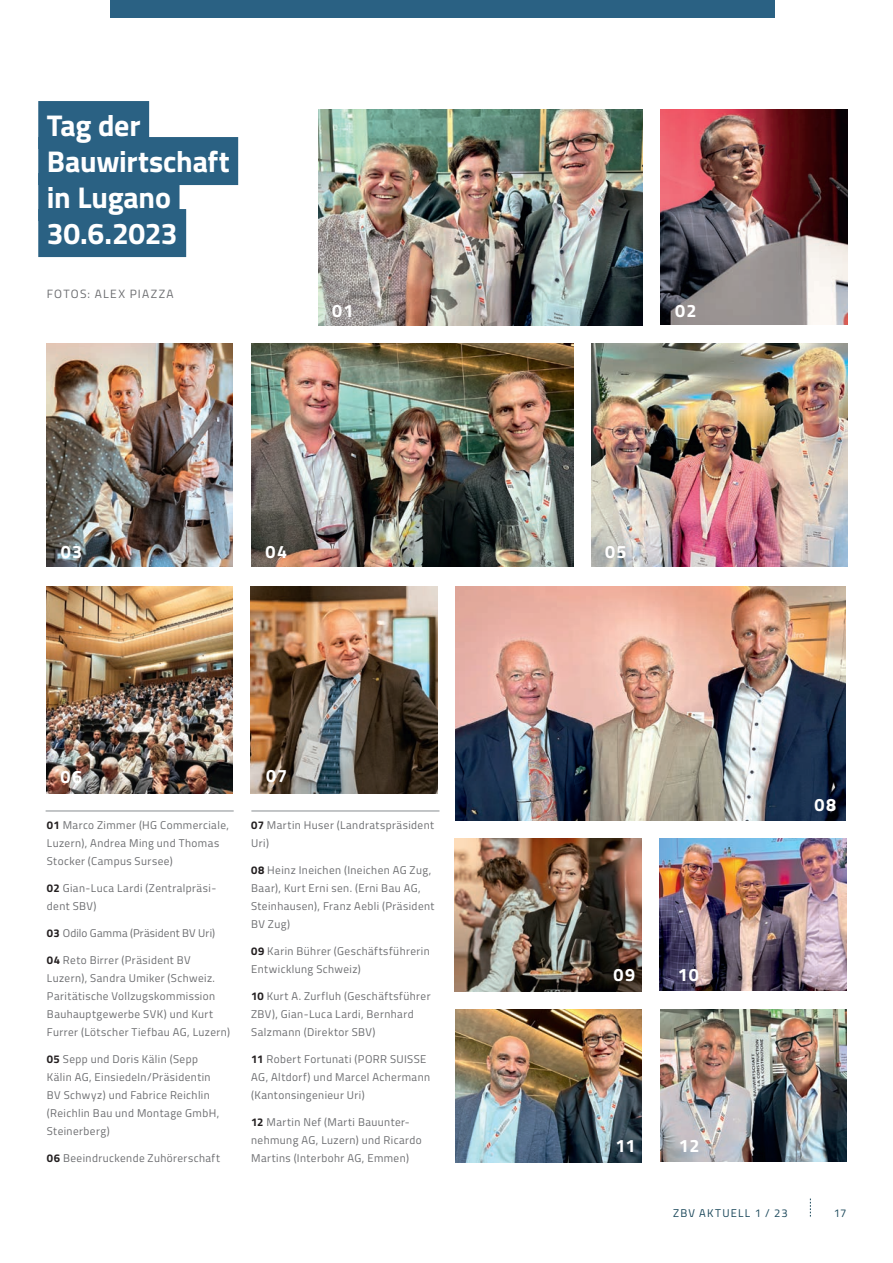
<style>
.page{position:relative;width:893px;height:1263px;background:#fff}
.page>*{position:absolute;margin:0;border:0;box-sizing:border-box;transform-origin:0 0}
.t1{font:700 30px/36px "Titillium";letter-spacing:-.01em;color:#fff}
.t2{font:700 18px "Titillium";letter-spacing:.06em;color:#fff}
.t3{font:12px "Titillium";letter-spacing:.105em;color:#6c6d70}
.t4{font:11.25px/18px "Titillium";letter-spacing:.035em;color:#6c6d70}
.t5{font:11.25px "Titillium";letter-spacing:.01em;color:#6c6d70}
.t6{font:11.25px "Titillium";letter-spacing:.1em;color:#1a475a}
.s1{font-weight:700;color:#231f20}
</style>
<div class="page">
<svg style="left:810px;top:1198px;width:1px;height:18px"></svg>
<div style="left:111px;top:0;width:664px;height:18px;background:#2a6183"></div>
<img style="left:46px;top:343px;width:187px;height:223px">
<img style="left:251px;top:586px;width:186px;height:207px">
<img style="left:592px;top:343px;width:255px;height:223px">
<img style="left:455px;top:1009px;width:187px;height:153px">
<img style="left:660px;top:1009px;width:187px;height:153px">
<img style="left:660px;top:109px;width:187px;height:216px">
<img style="left:46px;top:586px;width:187px;height:207px">
<img style="left:251px;top:343px;width:323px;height:223px">
<img style="left:319px;top:109px;width:323px;height:217px">
<img style="left:455px;top:586px;width:390px;height:234px">
<div style="left:38px;top:101px;width:111px;height:48px;background:#2a6183"></div>
<div style="left:38px;top:137px;width:200px;height:48px;background:#2a6183"></div>
<div style="left:38px;top:173px;width:142px;height:48px;background:#2a6183"></div>
<div style="left:38px;top:209px;width:148px;height:48px;background:#2a6183"></div>
<hr style="left:46px;top:811px;width:188px;height:1px;background:#888c90">
<hr style="left:251px;top:811px;width:188px;height:1px;background:#888c90">
<img style="left:455px;top:838px;width:186px;height:153px">
<img style="left:659px;top:838px;width:187px;height:153px">
<h1 class="t1" style="left:47px;top:106px;width:184px">Tag der<br>Bauwirtschaft in Lugano<br>30.6.2023</h1>
<p class="t3" style="left:47px;top:285px;width:128px">FOTOS: ALEX PIAZZA</p>
<h2 class="t2" style="left:332px;top:296px;width:23px">01</h2>
<h2 class="t2" style="left:61px;top:538px;width:23px">03</h2>
<h2 class="t2" style="left:265px;top:538px;width:23px">04</h2>
<h2 class="t2" style="left:61px;top:763px;width:23px">06</h2>
<p class="t4" style="left:47px;top:816px;width:184px"><span class="s1">01</span> Marco Zimmer (HG Commerciale,<br>Luzern), Andrea Ming und Thomas<br>Stocker (Campus Sursee)</p>
<p class="t4" style="left:47px;top:879px;width:171px"><span class="s1">02</span> Gian-Luca Lardi (Zentralpräsi&shy;dent SBV)</p>
<p class="t5" style="left:47px;top:925px;width:170px"><span class="s1">03</span> Odilo Gamma (Präsident BV Uri)</p>
<p class="t4" style="left:47px;top:951px;width:185px"><span class="s1">04</span> Reto Birrer (Präsident BV Luzern), Sandra Umiker (Schweiz.<br>Paritätische Vollzugskommission Bauhauptgewerbe SVK) und Kurt Furrer (Lötscher Tiefbau AG, Luzern)</p>
<p class="t4" style="left:47px;top:1050px;width:174px"><span class="s1">05</span> Sepp und Doris Kälin (Sepp<br>Kälin AG, Einsiedeln/Präsidentin<br>BV Schwyz) und Fabrice Reichlin (Reichlin Bau und Montage GmbH,<br>Steinerberg)</p>
<p class="t4" style="left:47px;top:1149px;width:175px"><span class="s1">06</span> Beeindruckende Zuhörerschaft</p>
<h2 class="t2" style="left:266px;top:762px;width:23px">07</h2>
<p class="t4" style="left:251px;top:816px;width:184px"><span class="s1">07</span> Martin Huser (Landratspräsident<br>Uri)</p>
<p class="t4" style="left:251px;top:861px;width:185px"><span class="s1">08</span> Heinz Ineichen (Ineichen AG Zug,<br>Baar), Kurt Erni sen. (Erni Bau AG,<br>Steinhausen), Franz Aebli (Präsident<br>BV Zug)</p>
<p class="t4" style="left:251px;top:942px;width:180px"><span class="s1">09</span> Karin Bührer (Geschäftsführerin<br>Entwicklung Schweiz)</p>
<p class="t4" style="left:251px;top:987px;width:181px"><span class="s1">10</span> Kurt A. Zurfluh (Geschäftsführer<br>ZBV), Gian-Luca Lardi, Bernhard<br>Salzmann (Direktor SBV)</p>
<p class="t4" style="left:251px;top:1050px;width:181px"><span class="s1">11</span> Robert Fortunati (PORR SUISSE<br>AG, Altdorf) und Marcel Achermann (Kantonsingenieur Uri)</p>
<p class="t4" style="left:251px;top:1113px;width:172px"><span class="s1">12</span> Martin Nef (Marti Bauunter&shy;nehmung AG, Luzern) und Ricardo<br>Martins (Interbohr AG, Emmen)</p>
<h2 class="t2" style="left:675px;top:296px;width:23px">02</h2>
<h2 class="t2" style="left:605px;top:538px;width:23px">05</h2>
<h2 class="t2" style="left:613px;top:961px;width:23px">09</h2>
<h2 class="t2" style="left:678px;top:961px;width:23px">10</h2>
<h2 class="t2" style="left:615px;top:1132px;width:22px">11</h2>
<h2 class="t2" style="left:679px;top:1132px;width:22px">12</h2>
<h2 class="t2" style="left:814px;top:791px;width:23px">08</h2>
<p class="t6" style="left:673px;top:1204px;width:116px">ZBV AKTUELL 1 / 23</p>
<p class="t6" style="left:834px;top:1204px;width:14px">17</p>
</div>
